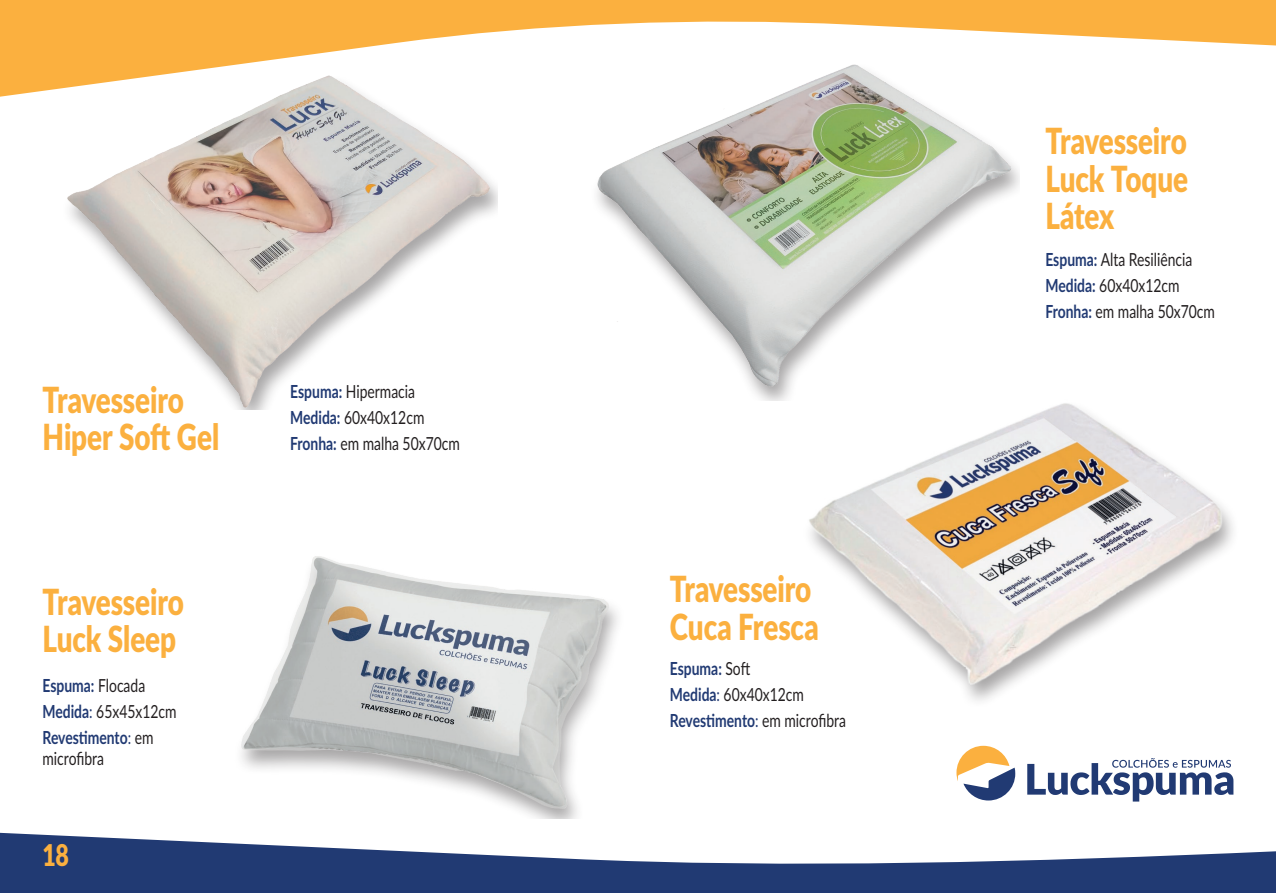
<style>
.page{position:relative;width:1276px;height:893px;background:#fff}
.page>*{position:absolute;margin:0;border:0;box-sizing:border-box;transform-origin:0 0}
.t1{font:900 36px/37.5px "Lato";letter-spacing:-.005em;color:#fbb03f;scale:.77 1}
.t2{font:900 30px "Lato";color:#fbb03f;scale:.77 1}
.t3{font:18px/25.8px "Lato";color:#231f20;scale:.77 1}
.t4{font:700 18px/25.8px "Lato";color:#213a73;scale:.77 1}
.s1{font-weight:400;color:#231f20}
.s2{font-weight:400;color:#223a72}
.s3{font-weight:700;color:#213a73}
.s4{color:#223a72}
</style>
<div class="page">
<svg style="left:0;top:0;width:1276px;height:97px;fill:#fbb03f"></svg>
<svg style="left:0;top:832px;width:1276px;height:61px;fill:#213a73"></svg>
<svg style="left:956px;top:746px;width:59px;height:54px"></svg>
<svg style="left:1027px;top:758px;width:206px;height:43px"></svg>
<img style="left:241px;top:556px;width:373px;height:263px">
<img style="left:809px;top:403px;width:413px;height:282px">
<img style="left:58px;top:58px;width:439px;height:352px">
<img style="left:590px;top:61px;width:429px;height:339px">
<h1 class="t1" style="left:43px;top:379px;width:231px">Travesseiro<br>Hiper Soft Gel</h1>
<h1 class="t1" style="left:43px;top:581px;width:185px">Travesseiro<br>Luck Sleep</h1>
<p class="t4" style="left:43px;top:672px;width:176px">Espuma: <span class="s1">Flocada<br></span>Medida<span class="s2">:</span> <span class="s1">65x45x12cm<br></span>Revestimento<span class="s2">:</span> <span class="s1">em</span></p>
<p class="t3" style="left:43px;top:745px;width:81px">microfibra</p>
<h2 class="t2" style="left:43px;top:832px;width:36px">18</h2>
<p class="t3" style="left:290px;top:378px;width:222px"><span class="s3">Espuma:</span> Hipermacia<br><span class="s3">Medida:</span> 60x40x12cm<br><span class="s3">Fronha:</span> em malha 50x70cm</p>
<h1 class="t1" style="left:670px;top:569px;width:195px">Travesseiro<br>Cuca Fresca</h1>
<p class="t3" style="left:670px;top:655px;width:230px"><span class="s3">Espuma:</span> Soft<br><span class="s3">Medida</span><span class="s4">:</span> 60x40x12cm<br><span class="s3">Revestimento</span><span class="s4">:</span> em microfibra</p>
<h1 class="t1" style="left:1045px;top:121px;width:187px;text-align:justify">Travesseiro Luck Toque Látex</h1>
<p class="t3" style="left:1045px;top:246px;width:222px"><span class="s3">Espuma:</span> Alta Resiliência<br><span class="s3">Medida:</span> 60x40x12cm<br><span class="s3">Fronha:</span> em malha 50x70cm</p>
</div>
